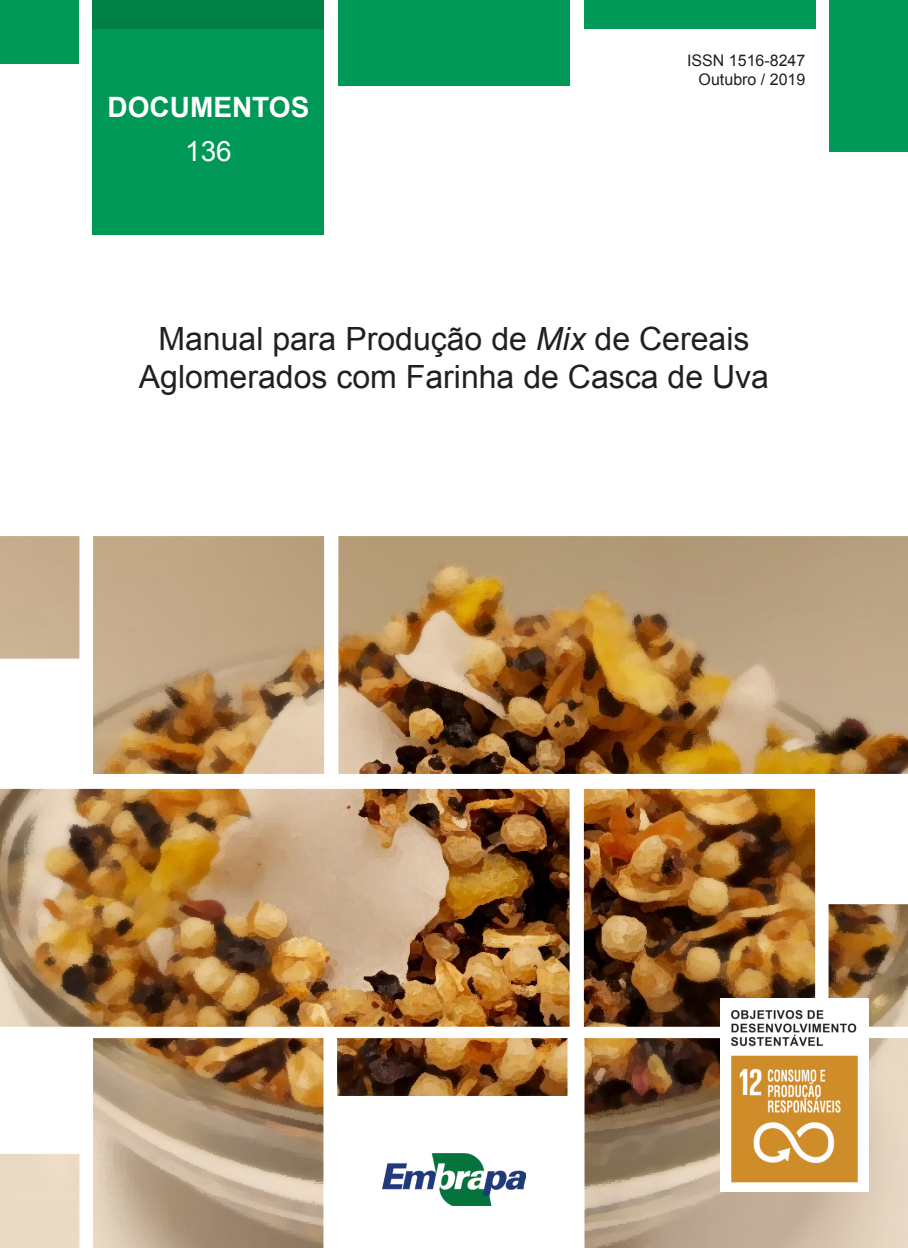
<style>
.page{position:relative;width:908px;height:1248px;background:#fff}
.page>*{position:absolute;margin:0;border:0;box-sizing:border-box;transform-origin:0 0}
.TITULO_CAPA{font:32px/38.4px "Arial";color:#231f20;text-align:center}
.t1{font:700 28px "Arial";color:#fff}
.NUMERO{font:28px "Arial";color:#fff}
.ISSN{font:16px "Arial";color:#231f20}
.s1{font-style:italic}
</style>
<div class="page">
<div style="left:93px;top:0;width:231px;height:235px;background:#009856"></div>
<div style="left:338px;top:0;width:231px;height:85px;background:#009856"></div>
<div style="left:583px;top:0;width:231px;height:28px;background:#009856"></div>
<div style="left:93px;top:0;width:231px;height:28px;background:#007f46"></div>
<img style="left:0;top:536px;width:907px;height:711px">
<div style="left:829px;top:0;width:78px;height:152px;background:#009856"></div>
<div style="left:0;top:0;width:79px;height:64px;background:#009856"></div>
<img style="left:720px;top:998px;width:148px;height:193px">
<p class="t1" style="left:107px;top:88px;width:203px">DOCUMENTOS</p>
<p class="NUMERO" style="left:185px;top:132px;width:48px">136</p>
<p class="ISSN" style="left:686px;top:50px;width:120px">ISSN 1516-8247</p>
<p class="ISSN" style="left:698px;top:69px;width:108px">Outubro / 2019</p>
<p class="TITULO_CAPA" style="left:139px;top:319px;width:631px">Manual para Produção de <span class="s1">Mix</span> de Cereais<br>Aglomerados com Farinha de Casca de Uva</p>
</div>
